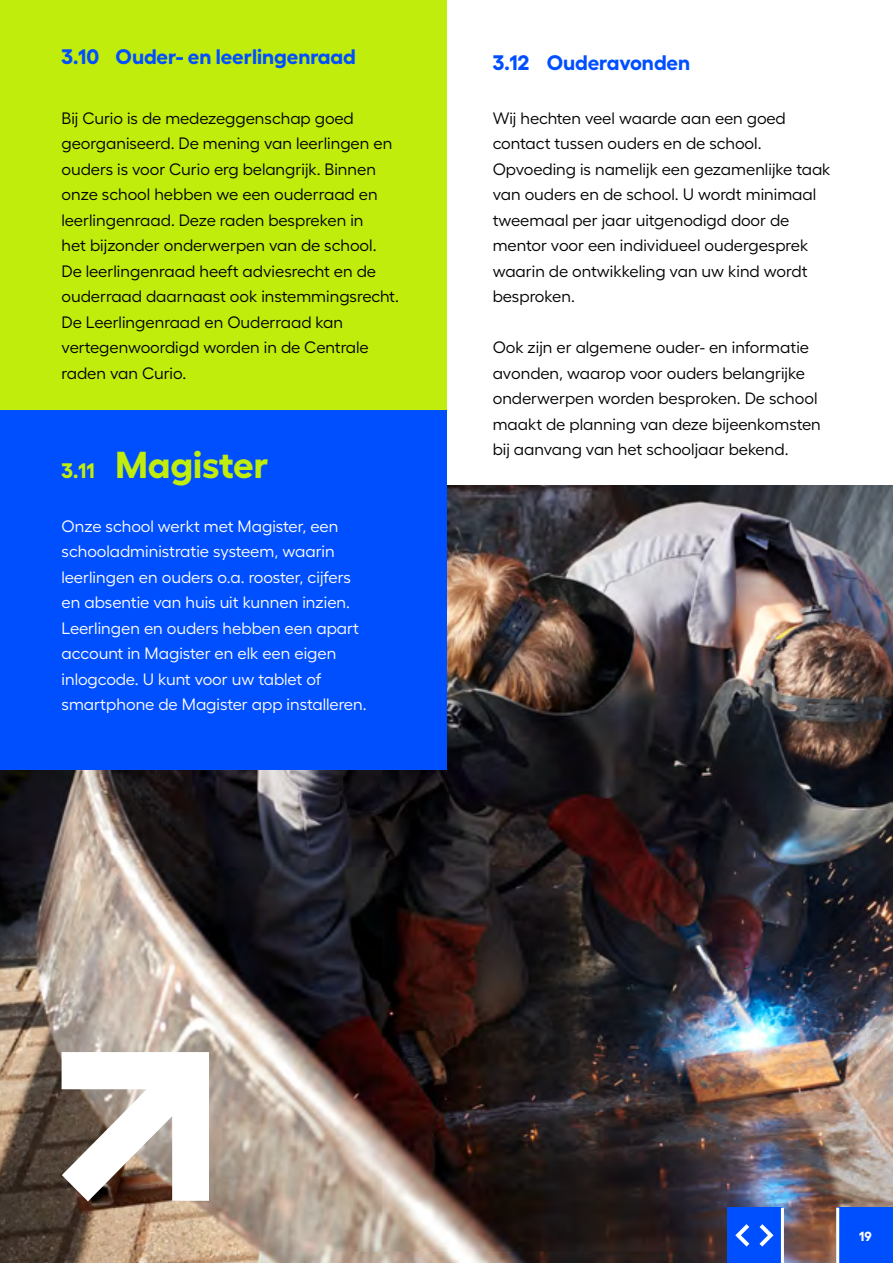
<style>
.page{position:relative;width:893px;height:1263px;background:#fff}
.page>*{position:absolute;margin:0;border:0;box-sizing:border-box;transform-origin:0 0}
.t1{font:700 37.5px "Fellix";color:#c1ed0c}
.t2{font:700 21px "Fellix";color:#004fff}
.t3{font:16.5px/25.5px "Fellix";color:#000}
.t4{font:16.5px/25.5px "Fellix";color:#fff}
.t5{font:700 13.35px "Fellix";color:#fff}
.s1{font-size:21px}
</style>
<div class="page">
<img style="left:0;top:485px;width:893px;height:778px">
<div style="left:0;top:0;width:446px;height:410px;background:#c1ed0c"></div>
<div style="left:0;top:410px;width:446px;height:360px;background:#004fff"></div>
<svg style="left:62px;top:1052px;width:147px;height:149px"></svg>
<div style="left:838px;top:1208px;width:55px;height:55px;background:#004fff"></div>
<div style="left:727px;top:1208px;width:55px;height:55px;background:#004fff"></div>
<hr style="left:836px;top:1208px;width:3px;height:55px;background:#fff">
<hr style="left:781px;top:1208px;width:3px;height:55px;background:#fff">
<svg style="left:759px;top:1224px;width:14px;height:22px"></svg>
<svg style="left:735px;top:1224px;width:14px;height:22px"></svg>
<p class="t2" style="left:62px;top:40px;width:296px">3.10 Ouder- en leerlingenraad</p>
<p class="t3" style="left:62px;top:104px;width:339px">Bij Curio is de medezeggenschap goed georganiseerd. De mening van leerlingen en ouders is voor Curio erg belangrijk. Binnen onze school hebben we een ouderraad en leerlingenraad. Deze raden bespreken in<br>het bijzonder onderwerpen van de school.<br>De leerlingenraad heeft adviesrecht en de ouderraad daarnaast ook instemmingsrecht.<br>De Leerlingenraad en Ouderraad kan vertegenwoordigd worden in de Centrale raden van Curio.</p>
<h1 class="t1" style="left:62px;top:434px;width:208px"><span class="s1">3.11</span> Magister</h1>
<p class="t4" style="left:62px;top:512px;width:307px">Onze school werkt met Magister, een schooladministratie systeem, waarin leerlingen en ouders o.a. rooster, cijfers en absentie van huis uit kunnen inzien.<br>Leerlingen en ouders hebben een apart account in Magister en elk een eigen inlogcode. U kunt voor uw tablet of smartphone de Magister app installeren.</p>
<p class="t2" style="left:493px;top:45px;width:199px">3.12 Ouderavonden</p>
<p class="t3" style="left:493px;top:104px;width:339px">Wij hechten veel waarde aan een goed contact tussen ouders en de school.<br>Opvoeding is namelijk een gezamenlijke taak van ouders en de school. U wordt minimaal tweemaal per jaar uitgenodigd door de mentor voor een individueel oudergesprek waarin de ontwikkeling van uw kind wordt besproken.</p>
<p class="t3" style="left:493px;top:333px;width:330px">Ook zijn er algemene ouder- en informatie avonden, waarop voor ouders belangrijke onderwerpen worden besproken. De school maakt de planning van deze bijeenkomsten bij aanvang van het schooljaar bekend.</p>
<p class="t5" style="left:859px;top:1225px;width:14px">19</p>
</div>
